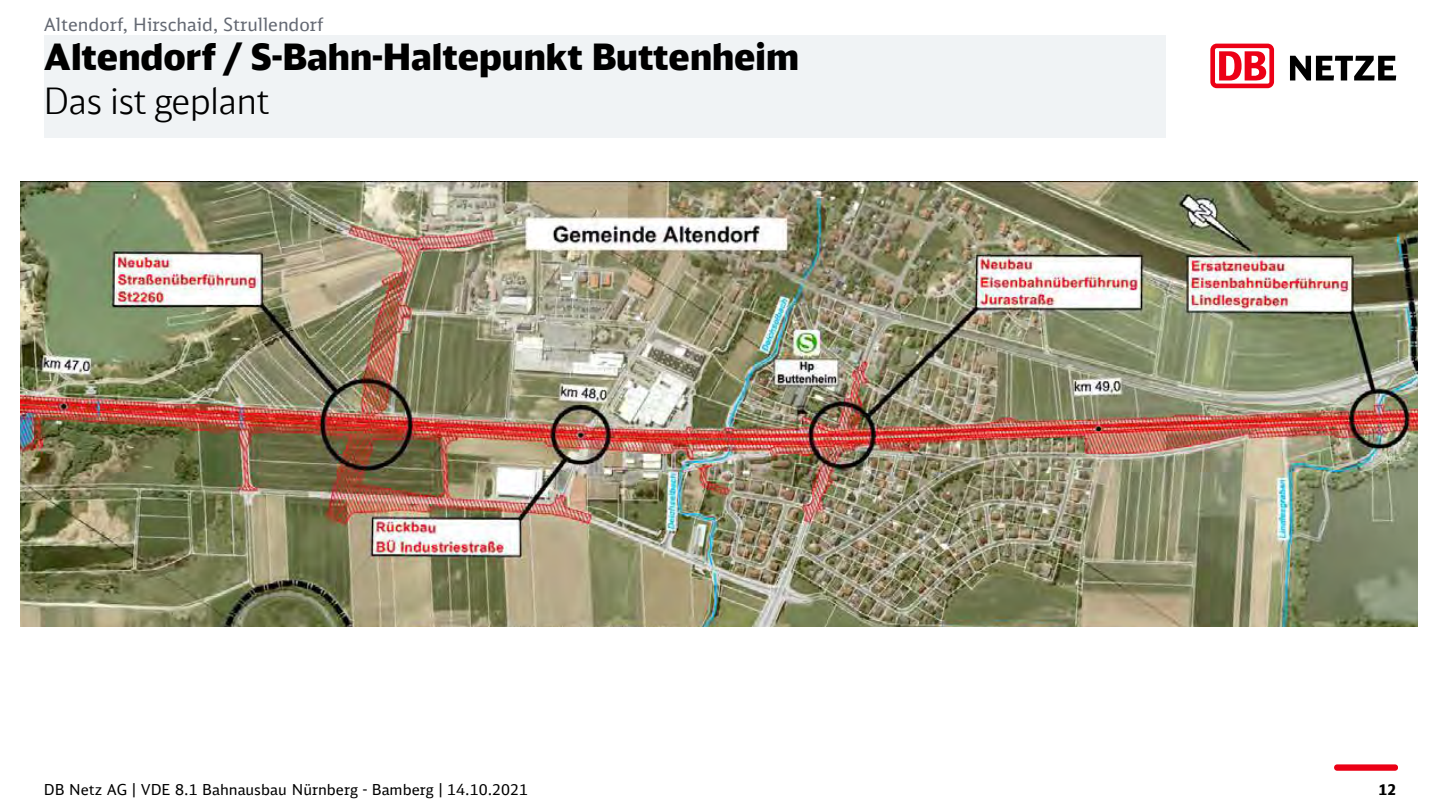
<style>
.page{position:relative;width:1440px;height:810px;background:#fff}
.page>*{position:absolute;margin:0;border:0;box-sizing:border-box;transform-origin:0 0}
.t1{font:900 36px "DB Head";color:#000}
.t2{font:300 36px "DB Head";color:#000}
.t3{font:18px "DB Sans";color:#646973}
.t4{font:15px "DB Sans";color:#000}
.t5{font:700 15px "DB Sans";color:#000}
</style>
<div class="page">
<div style="left:1334px;top:764px;width:64px;height:7px;background:#eb0015;border-radius:3px"></div>
<svg style="left:1290px;top:56px;width:106px;height:25px"></svg>
<svg style="left:1210px;top:44px;width:64px;height:44px"></svg>
<div style="left:44px;top:35px;width:1122px;height:102px;background:#f0f3f5"></div>
<img style="left:20px;top:182px;width:1397px;height:444px">
<p class="t3" style="left:44px;top:13px;width:281px">Altendorf, Hirschaid, Strullendorf</p>
<h1 class="t1" style="left:44px;top:34px;width:756px">Altendorf / S-Bahn-Haltepunkt Buttenheim</h1>
<h1 class="t2" style="left:44px;top:79px;width:227px">Das ist geplant</h1>
<p class="t4" style="left:44px;top:780px;width:486px">DB Netz AG | VDE 8.1 Bahnausbau Nürnberg - Bamberg | 14.10.2021</p>
<p class="t5" style="left:1378px;top:780px;width:19px">12</p>
</div>
